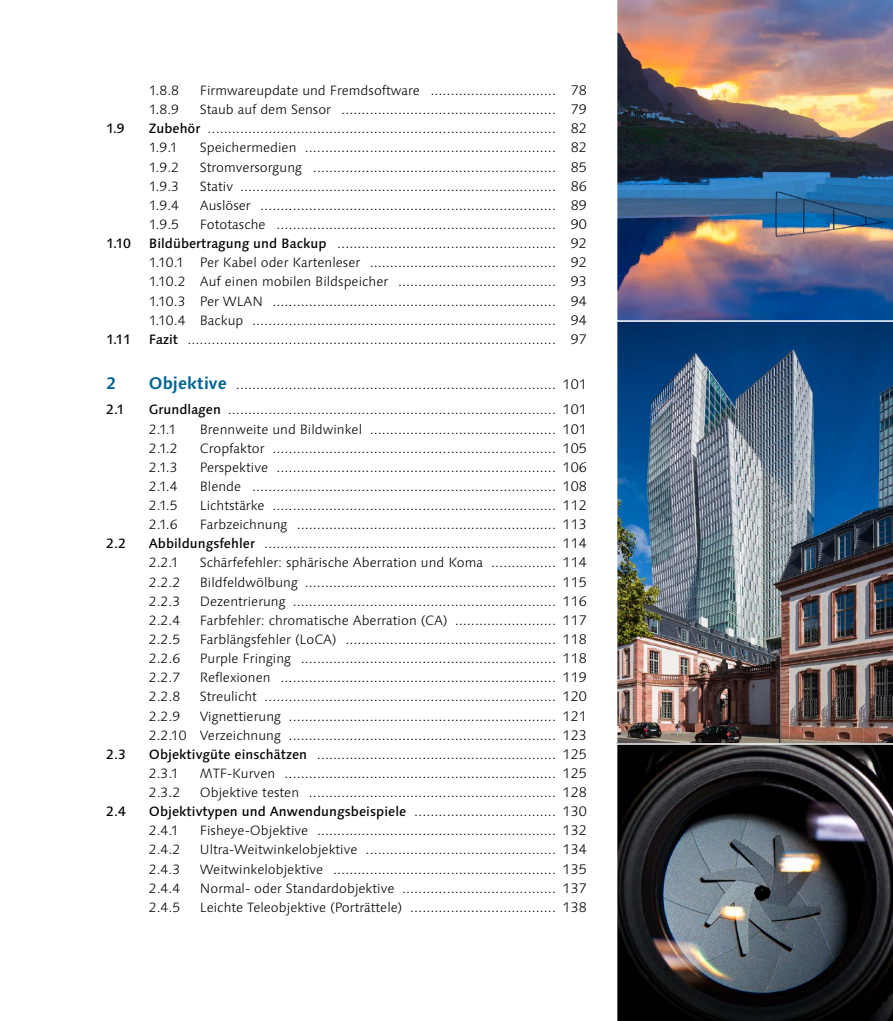
<style>
.page{position:relative;width:893px;height:1021px;background:#fff}
.page>*{position:absolute;margin:0;border:0;box-sizing:border-box;transform-origin:0 0}
.t1{font:700 16.8px "Linotype Syntax";color:#006694}
.t2{font:300 13.8px/19.2px "Linotype Syntax";color:#000;text-align:justify}
.t3{font:300 13.5px "Linotype Syntax";color:#000}
.t4{font:500 13.5px "Linotype Syntax";color:#000}
.s1{font-size:13.5px}
.s2{font-weight:500;font-size:13.5px}
.s3{font-weight:700;font-size:16.8px;color:#006694}
.s4{font-size:13.8px}
</style>
<div class="page">
<img style="left:617px;top:322px;width:276px;height:421px">
<img style="left:616px;top:743px;width:277px;height:277px">
<img style="left:616px;top:0;width:277px;height:322px">
<p class="t3" style="left:149px;top:84px;width:32px">1.8.8</p>
<p class="t2" style="left:200px;top:82px;width:388px"><span class="s1">Firmwareupdate und Fremdsoftware</span> ............................... 78</p>
<p class="t3" style="left:149px;top:103px;width:32px">1.8.9</p>
<p class="t2" style="left:200px;top:101px;width:388px"><span class="s1">Staub auf dem Sensor</span> ..................................................... 79</p>
<p class="t4" style="left:106px;top:123px;width:20px">1.9</p>
<p class="t2" style="left:149px;top:120px;width:439px"><span class="s2">Zubehör</span> ...................................................................................... 82</p>
<p class="t3" style="left:149px;top:141px;width:30px">1.9.1</p>
<p class="t2" style="left:200px;top:139px;width:388px"><span class="s1">Speichermedien</span> .............................................................. 82</p>
<p class="t3" style="left:149px;top:160px;width:32px">1.9.2</p>
<p class="t2" style="left:200px;top:158px;width:388px"><span class="s1">Stromversorgung</span> ............................................................ 85</p>
<p class="t3" style="left:149px;top:180px;width:32px">1.9.3</p>
<p class="t2" style="left:200px;top:177px;width:388px"><span class="s1">Stativ</span> .............................................................................. 86</p>
<p class="t3" style="left:149px;top:199px;width:32px">1.9.4</p>
<p class="t2" style="left:200px;top:196px;width:388px"><span class="s1">Auslöser</span> ......................................................................... 89</p>
<p class="t3" style="left:149px;top:218px;width:32px">1.9.5</p>
<p class="t2" style="left:200px;top:215px;width:388px"><span class="s1">Fototasche</span> ..................................................................... 90</p>
<p class="t4" style="left:106px;top:238px;width:26px">1.10</p>
<p class="t2" style="left:149px;top:235px;width:439px"><span class="s2">Bildübertragung und Backup</span> ...................................................... 92<br><span class="s1">1.10.1 Per Kabel oder Kartenleser</span> .............................................. 92<br><span class="s1">1.10.2 Auf einen mobilen Bildspeicher</span> ....................................... 93<br><span class="s1">1.10.3 Per WLAN</span> ...................................................................... 94<br><span class="s1">1.10.4 Backup</span> ........................................................................... 94</p>
<p class="t4" style="left:106px;top:333px;width:26px">1.11</p>
<p class="t2" style="left:149px;top:330px;width:439px"><span class="s2">Fazit</span> ........................................................................................... 97</p>
<p class="t1" style="left:106px;top:376px;width:11px">2</p>
<p class="t2" style="left:149px;top:375px;width:439px"><span class="s3">Objektive</span> ............................................................................... 101</p>
<p class="t4" style="left:106px;top:404px;width:20px">2.1</p>
<p class="t2" style="left:149px;top:401px;width:439px"><span class="s2">Grundlagen</span> ................................................................................. 101</p>
<p class="t3" style="left:149px;top:422px;width:29px">2.1.1</p>
<p class="t2" style="left:200px;top:420px;width:388px"><span class="s1">Brennweite und Bildwinkel</span> .............................................. 101</p>
<p class="t3" style="left:149px;top:441px;width:30px">2.1.2</p>
<p class="t2" style="left:200px;top:439px;width:388px"><span class="s1">Cropfaktor</span> ...................................................................... 105</p>
<p class="t3" style="left:149px;top:460px;width:30px">2.1.3</p>
<p class="t2" style="left:200px;top:458px;width:388px"><span class="s1">Perspektive</span> ..................................................................... 106</p>
<p class="t3" style="left:149px;top:480px;width:30px">2.1.4</p>
<p class="t2" style="left:200px;top:477px;width:388px"><span class="s1">Blende</span> ........................................................................... 108</p>
<p class="t3" style="left:149px;top:499px;width:30px">2.1.5</p>
<p class="t2" style="left:200px;top:496px;width:388px"><span class="s1">Lichtstärke</span> ...................................................................... 112</p>
<p class="t3" style="left:149px;top:518px;width:30px">2.1.6</p>
<p class="t2" style="left:200px;top:515px;width:388px"><span class="s1">Farbzeichnung</span> ................................................................ 113</p>
<p class="t4" style="left:106px;top:538px;width:21px">2.2</p>
<p class="t2" style="left:149px;top:535px;width:439px"><span class="s2">Abbildungsfehler</span> ........................................................................ 114</p>
<p class="t3" style="left:149px;top:556px;width:31px">2.2.1</p>
<p class="t3" style="left:200px;top:556px;width:388px">Schärfefehler: sphärische Aberration und Koma <span class="s4">................ 114</span></p>
<p class="t3" style="left:149px;top:575px;width:33px">2.2.2</p>
<p class="t2" style="left:200px;top:573px;width:388px"><span class="s1">Bildfeldwölbung</span> .............................................................. 115</p>
<p class="t3" style="left:149px;top:594px;width:33px">2.2.3</p>
<p class="t2" style="left:200px;top:592px;width:388px"><span class="s1">Dezentrierung</span> ................................................................. 116</p>
<p class="t3" style="left:149px;top:613px;width:33px">2.2.4</p>
<p class="t3" style="left:200px;top:613px;width:388px">Farbfehler: chromatische Aberration (CA) <span class="s4">......................... 117</span></p>
<p class="t3" style="left:149px;top:633px;width:33px">2.2.5</p>
<p class="t2" style="left:200px;top:630px;width:388px"><span class="s1">Farblängsfehler (LoCA)</span> .................................................... 118</p>
<p class="t3" style="left:149px;top:652px;width:33px">2.2.6</p>
<p class="t2" style="left:200px;top:649px;width:388px"><span class="s1">Purple Fringing</span> ............................................................... 118</p>
<p class="t3" style="left:149px;top:671px;width:33px">2.2.7</p>
<p class="t2" style="left:200px;top:668px;width:388px"><span class="s1">Reflexionen</span> .................................................................... 119</p>
<p class="t3" style="left:149px;top:690px;width:33px">2.2.8</p>
<p class="t2" style="left:200px;top:688px;width:388px"><span class="s1">Streulicht</span> ........................................................................ 120</p>
<p class="t3" style="left:149px;top:709px;width:33px">2.2.9</p>
<p class="t2" style="left:149px;top:707px;width:439px;text-align:right"><span class="s1">Vignettierung</span> .................................................................. 121<br><span class="s1">2.2.10 Verzeichnung</span> .................................................................. 123</p>
<p class="t4" style="left:106px;top:748px;width:21px">2.3</p>
<p class="t2" style="left:149px;top:745px;width:439px"><span class="s2">Objektivgüte einschätzen</span> ........................................................... 125</p>
<p class="t3" style="left:149px;top:766px;width:31px">2.3.1</p>
<p class="t2" style="left:200px;top:764px;width:388px"><span class="s1">MTF-Kurven</span> ................................................................... 125</p>
<p class="t3" style="left:149px;top:786px;width:33px">2.3.2</p>
<p class="t2" style="left:200px;top:783px;width:388px"><span class="s1">Objektive testen</span> ............................................................. 128</p>
<p class="t4" style="left:106px;top:805px;width:21px">2.4</p>
<p class="t2" style="left:149px;top:802px;width:439px"><span class="s2">Objektivtypen und Anwendungsbeispiele</span> ................................... 130</p>
<p class="t3" style="left:149px;top:824px;width:31px">2.4.1</p>
<p class="t2" style="left:200px;top:821px;width:388px"><span class="s1">Fisheye-Objektive</span> ........................................................... 132</p>
<p class="t3" style="left:149px;top:843px;width:33px">2.4.2</p>
<p class="t2" style="left:200px;top:841px;width:388px"><span class="s1">Ultra-Weitwinkelobjektive</span> ............................................... 134</p>
<p class="t3" style="left:149px;top:862px;width:33px">2.4.3</p>
<p class="t2" style="left:200px;top:860px;width:388px"><span class="s1">Weitwinkelobjektive</span> ....................................................... 135</p>
<p class="t3" style="left:149px;top:881px;width:33px">2.4.4</p>
<p class="t2" style="left:200px;top:879px;width:388px"><span class="s1">Normal- oder Standardobjektive</span> ...................................... 137</p>
<p class="t3" style="left:149px;top:900px;width:33px">2.4.5</p>
<p class="t2" style="left:200px;top:898px;width:388px"><span class="s1">Leichte Teleobjektive (Porträttele)</span> .................................... 138</p>
</div>
